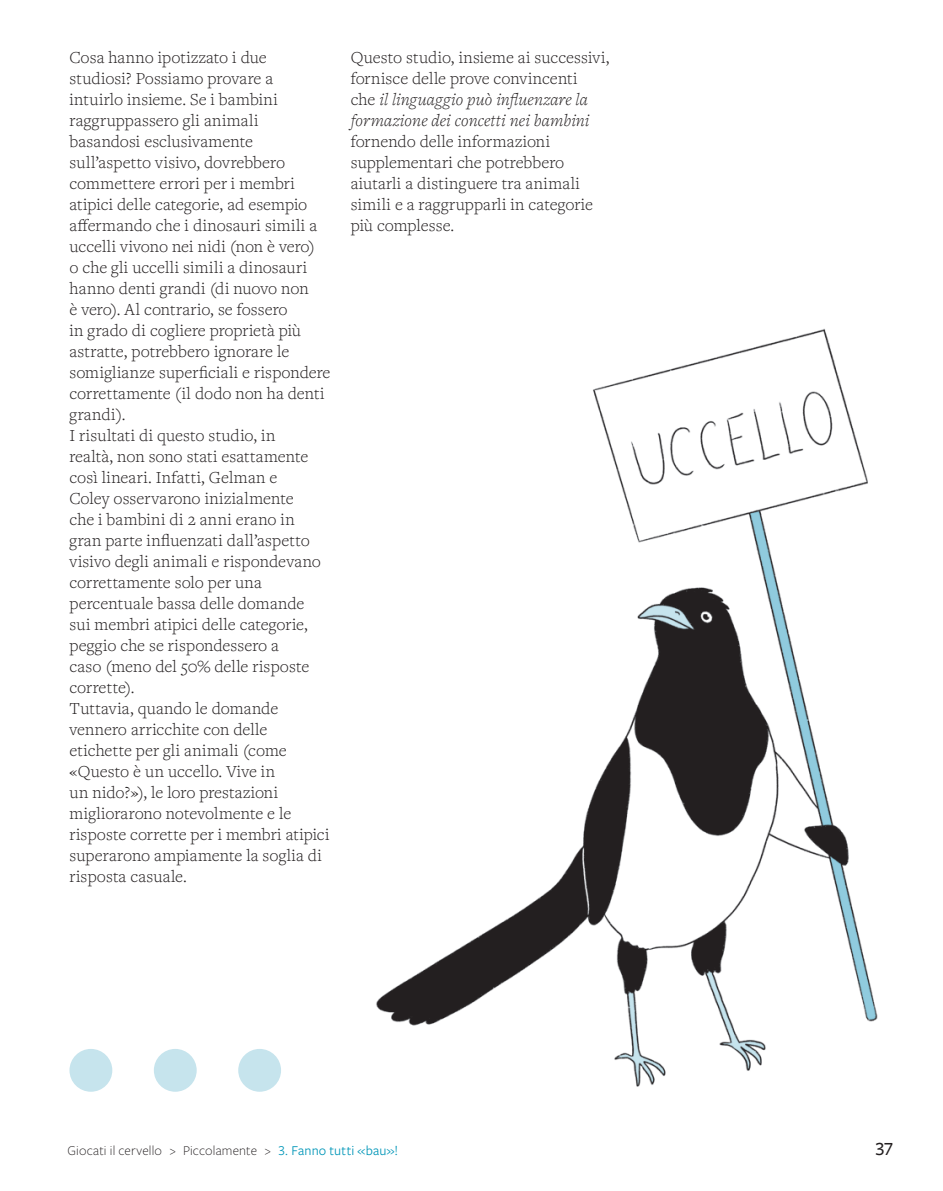
<style>
.page{position:relative;width:943px;height:1191px;background:#fff}
.page>*{position:absolute;margin:0;border:0;box-sizing:border-box;transform-origin:0 0}
.t1{font:500 19.25px "Freight Sans Pro";color:#231f20}
.t2{font:300 17.5px/21px "Freight Text Pro";letter-spacing:.005em;color:#231f20}
.t3{font:300 14px "Freight Sans Pro";letter-spacing:.01em;color:#231f20}
.s1{font-style:italic}
.s2{font-weight:400;color:#0096b8}
</style>
<div class="page">
<div style="left:69px;top:1049px;width:43px;height:42px;background:#c6e4ed;border-radius:50%"></div>
<div style="left:154px;top:1049px;width:43px;height:42px;background:#c6e4ed;border-radius:50%"></div>
<div style="left:238px;top:1049px;width:43px;height:42px;background:#c6e4ed;border-radius:50%"></div>
<img style="left:376px;top:328px;width:502px;height:759px">
<p class="t2" style="left:69px;top:46px;width:262px">Cosa hanno ipotizzato i due studiosi? Possiamo provare a intuirlo insieme. Se i bambini raggruppassero gli animali basandosi esclusivamente sull’aspetto visivo, dovrebbero commettere errori per i membri atipici delle categorie, ad esempio affermando che i dinosauri simili a uccelli vivono nei nidi (non è vero)<br>o che gli uccelli simili a dinosauri hanno denti grandi (di nuovo non<br>è vero). Al contrario, se fossero<br>in grado di cogliere proprietà più astratte, potrebbero ignorare le somiglianze superficiali e rispondere correttamente (il dodo non ha denti grandi).<br>I risultati di questo studio, in<br>realtà, non sono stati esattamente così lineari. Infatti, Gelman e<br>Coley osservarono inizialmente<br>che i bambini di 2 anni erano in gran parte influenzati dall’aspetto visivo degli animali e rispondevano correttamente solo per una percentuale bassa delle domande<br>sui membri atipici delle categorie, peggio che se rispondessero a<br>caso (meno del 50% delle risposte corrette).<br>Tuttavia, quando le domande vennero arricchite con delle etichette per gli animali (come «Questo è un uccello. Vive in<br>un nido?»), le loro prestazioni migliorarono notevolmente e le risposte corrette per i membri atipici superarono ampiamente la soglia di risposta casuale.</p>
<p class="t2" style="left:351px;top:46px;width:260px">Questo studio, insieme ai successivi, fornisce delle prove convincenti<br>che <span class="s1">il linguaggio può influenzare la formazione dei concetti nei bambini</span></p>
<p class="t2" style="left:351px;top:130px;width:244px">fornendo delle informazioni supplementari che potrebbero aiutarli a distinguere tra animali simili e a raggrupparli in categorie più complesse.</p>
<p class="t3" style="left:67px;top:1141px;width:332px">Giocati il cervello &gt; Piccolamente &gt; <span class="s2">3. Fanno tutti «bau»!</span></p>
<p class="t1" style="left:875px;top:1136px;width:20px">37</p>
</div>
